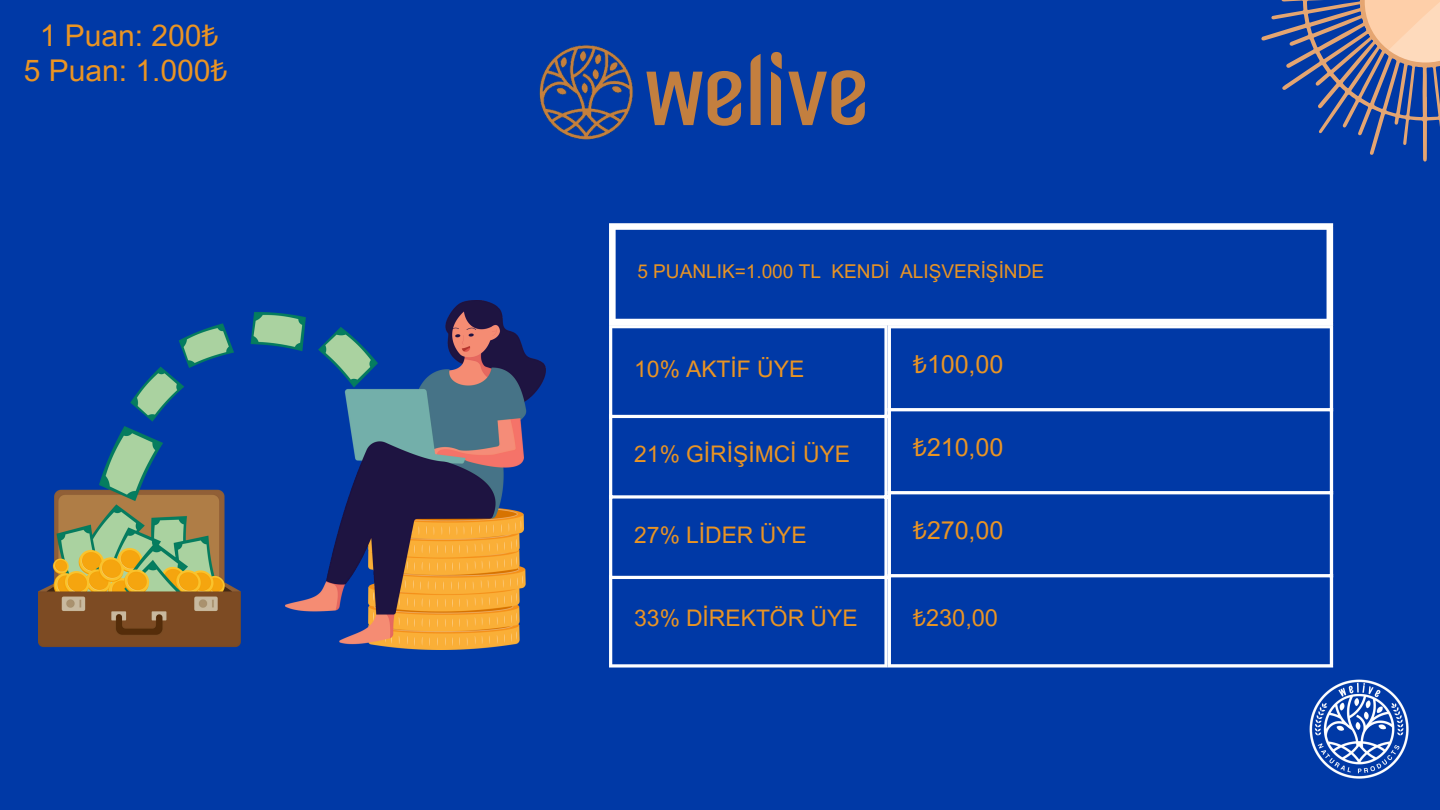
<style>
.page{position:relative;width:1440px;height:810px;background:#0039a6}
.page>*{position:absolute;margin:0;border:0;box-sizing:border-box;transform-origin:0 0}
.t1{font:30px "Arial MT Pro";color:#ea9423}
.t2{font:25px "Arial MT Pro";color:#ea9423}
.t3{font:23.5px "Arial MT Pro";color:#ea9423}
.t4{font:22.9px "Arial MT Pro";color:#ea9423}
.t5{font:19px "Arial MT Pro";color:#ea9423}
.s1{font-family:"Noto Sans"}
</style>
<div class="page">
<svg style="left:1261px;top:0;width:179px;height:161px"></svg>
<hr style="left:888px;top:328px;width:3px;height:336px;background:#fff">
<hr style="left:1330px;top:328px;width:3px;height:336px;background:#fff">
<hr style="left:888px;top:325px;width:445px;height:3px;background:#fff">
<hr style="left:888px;top:408px;width:445px;height:3px;background:#fff">
<hr style="left:888px;top:491px;width:445px;height:3px;background:#fff">
<hr style="left:888px;top:574px;width:445px;height:3px;background:#fff">
<svg style="left:888px;top:664px;width:445px;height:4px;background:#d3dcef"></svg>
<div style="left:609px;top:230px;width:7px;height:89px;background:#fff"></div>
<div style="left:1327px;top:230px;width:6px;height:89px;background:#fff"></div>
<div style="left:609px;top:223px;width:724px;height:7px;background:#fff"></div>
<div style="left:609px;top:319px;width:724px;height:6px;background:#fff"></div>
<hr style="left:609px;top:328px;width:3px;height:336px;background:#fff">
<svg style="left:884px;top:328px;width:4px;height:336px"></svg>
<hr style="left:609px;top:325px;width:279px;height:3px;background:#fff">
<hr style="left:609px;top:415px;width:279px;height:3px;background:#fff">
<svg style="left:612px;top:495px;width:276px;height:4px"></svg>
<hr style="left:609px;top:576px;width:279px;height:3px;background:#fff">
<svg style="left:609px;top:664px;width:279px;height:4px"></svg>
<img style="left:39px;top:300px;width:507px;height:350px">
<svg style="left:646px;top:71px;width:95px;height:55px"></svg>
<svg style="left:751px;top:54px;width:10px;height:71px"></svg>
<svg style="left:771px;top:52px;width:11px;height:73px"></svg>
<svg style="left:788px;top:70px;width:77px;height:55px"></svg>
<img style="left:539px;top:45px;width:94px;height:95px">
<img style="left:1309px;top:679px;width:100px;height:100px">
<p class="t1" style="left:40px;top:24px;width:180px">1 Puan: 200<span class="s1">₺</span></p>
<p class="t1" style="left:24px;top:59px;width:205px">5 Puan: 1.000<span class="s1">₺</span></p>
<p class="t5" style="left:637px;top:264px;width:408px">5 PUANLIK=1.000 TL KENDİ ALIŞVERİŞİNDE</p>
<p class="t4" style="left:634px;top:360px;width:172px">10% AKTİF ÜYE</p>
<h1 class="t2" style="left:913px;top:355px;width:92px"><span class="s1">₺</span>100,00</h1>
<p class="t4" style="left:634px;top:446px;width:218px">21% GİRİŞİMCİ ÜYE</p>
<h1 class="t2" style="left:913px;top:438px;width:92px"><span class="s1">₺</span>210,00</h1>
<p class="t4" style="left:634px;top:526px;width:174px">27% LİDER ÜYE</p>
<p class="t2" style="left:913px;top:521px;width:92px"><span class="s1">₺</span>270,00</p>
<p class="t4" style="left:634px;top:610px;width:225px">33% DİREKTÖR ÜYE</p>
<p class="t3" style="left:913px;top:608px;width:87px"><span class="s1">₺</span>230,00</p>
</div>
